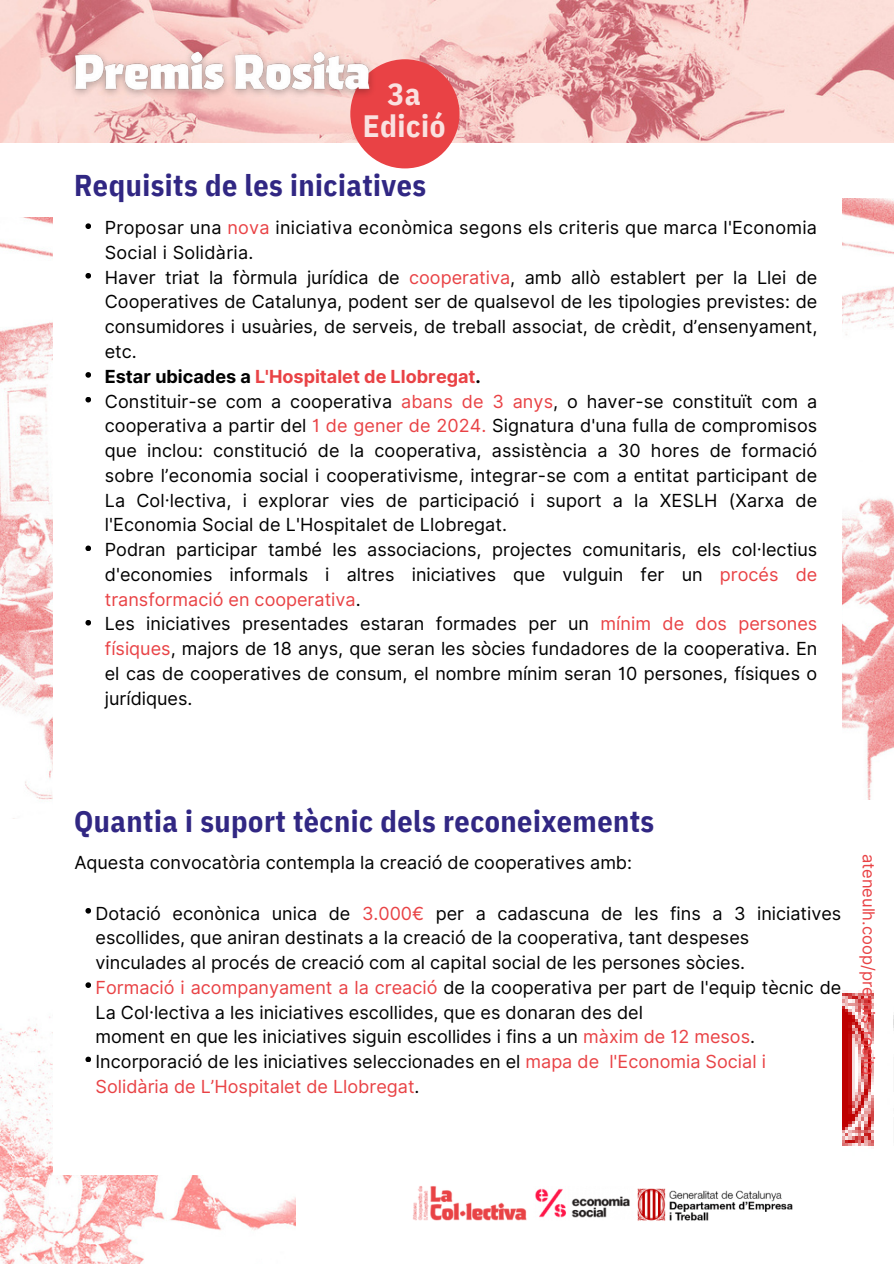
<style>
.page{position:relative;width:894px;height:1264px;background:#fff}
.page>*{position:absolute;margin:0;border:0;box-sizing:border-box;transform-origin:0 0}
.t1{font:700 30.9px/32.1px "IBM Plex Sans Cond";letter-spacing:.015em;color:#fae1e0;text-align:center}
.t2{font:700 30px "IBM Plex Sans Cond";letter-spacing:.015em;color:#312783}
.t3{font:18px/24.8px "Inter";color:#000}
.t4{font:16.5px "Inter";color:#e94245}
.s1{color:#e94245}
.s2{font-weight:700}
.s3{font-weight:700;color:#e94245}
</style>
<div class="page">
<img style="left:0;top:217px;width:53px;height:583px">
<img style="left:842px;top:198px;width:51px;height:601px">
<img style="left:0;top:1016px;width:296px;height:247px">
<img style="left:842px;top:990px;width:32px;height:156px">
<div style="left:53px;top:64px;width:788px;height:1111px;background:#fff"></div>
<img style="left:0;top:0;width:893px;height:142px">
<div style="left:350px;top:59px;width:109px;height:109px;background:#e94245;border-radius:50%"></div>
<img style="left:63px;top:31px;width:318px;height:85px">
<svg style="left:85px;top:223px;width:6px;height:6px"></svg>
<svg style="left:85px;top:273px;width:6px;height:5px"></svg>
<svg style="left:85px;top:372px;width:6px;height:6px"></svg>
<svg style="left:85px;top:397px;width:6px;height:5px"></svg>
<svg style="left:85px;top:545px;width:6px;height:6px"></svg>
<svg style="left:85px;top:620px;width:6px;height:5px"></svg>
<svg style="left:85px;top:908px;width:6px;height:5px"></svg>
<svg style="left:85px;top:982px;width:6px;height:5px"></svg>
<svg style="left:85px;top:1056px;width:6px;height:6px"></svg>
<img style="left:413px;top:1186px;width:380px;height:35px">
<h1 class="t1" style="left:362px;top:77px;width:84px">3a<br>Edició</h1>
<h2 class="t2" style="left:74px;top:165px;width:353px">Requisits de les iniciatives</h2>
<p class="t3" style="left:105px;top:215px;width:713px">Proposar una <span class="s1">nova</span> iniciativa econòmica segons els criteris que marca l'Economia Social i Solidària.<br>Haver triat la fòrmula jurídica de <span class="s1">cooperativa</span>, amb allò establert per la Llei de Cooperatives de Catalunya, podent ser de qualsevol de les tipologies previstes: de consumidores i usuàries, de serveis, de treball associat, de crèdit, d’ensenyament, etc.<br><span class="s2">Estar ubicades a</span> <span class="s3">L'Hospitalet de Llobregat</span><span class="s2">.<br></span>Constituir-se com a cooperativa <span class="s1">abans de 3 anys</span>, o haver-se constituït com a cooperativa a partir del <span class="s1">1 de gener de 2024.</span> Signatura d'una fulla de compromisos que inclou: constitució de la cooperativa, assistència a 30 hores de formació sobre l’economia social i cooperativisme, integrar-se com a entitat participant de La Col·lectiva, i explorar vies de participació i suport a la XESLH (Xarxa de l'Economia Social de L'Hospitalet de Llobregat.<br>Podran participar també les associacions, projectes comunitaris, els col·lectius d'economies informals i altres iniciatives que vulguin fer un <span class="s1">procés de transformació en cooperativa</span>.<br>Les iniciatives presentades estaran formades per un <span class="s1">mínim de dos persones físiques</span>, majors de 18 anys, que seran les sòcies fundadores de la cooperativa. En el cas de cooperatives de consum, el nombre mínim seran 10 persones, físiques o jurídiques.</p>
<h2 class="t2" style="left:74px;top:801px;width:581px">Quantia i suport tècnic dels reconeixements</h2>
<p class="t3" style="left:74px;top:849px;width:559px">Aquesta convocatòria contempla la creació de cooperatives amb:</p>
<p class="t3" style="left:95px;top:900px;width:747px">Dotació econònica unica de <span class="s1">3.000€</span> per a cadascuna de les fins a 3 iniciatives escollides, que aniran destinats a la creació de la cooperativa, tant despeses vinculades al procés de creació com al capital social de les persones sòcies.<br><span class="s1">Formació i acompanyament a la creació</span> de la cooperativa per part de l'equip tècnic de La Col·lectiva a les iniciatives escollides, que es donaran des del<br>moment en que les iniciatives siguin escollides i fins a un <span class="s1">màxim de 12 mesos</span>.<br>Incorporació de les iniciatives seleccionades en el <span class="s1">mapa de l'Economia Social i Solidària de L’Hospitalet de Llobregat</span>.</p>
<p class="t4" style="left:878px;top:853px;width:223px;rotate:90deg">ateneulh.coop/premis-rosita</p>
</div>
